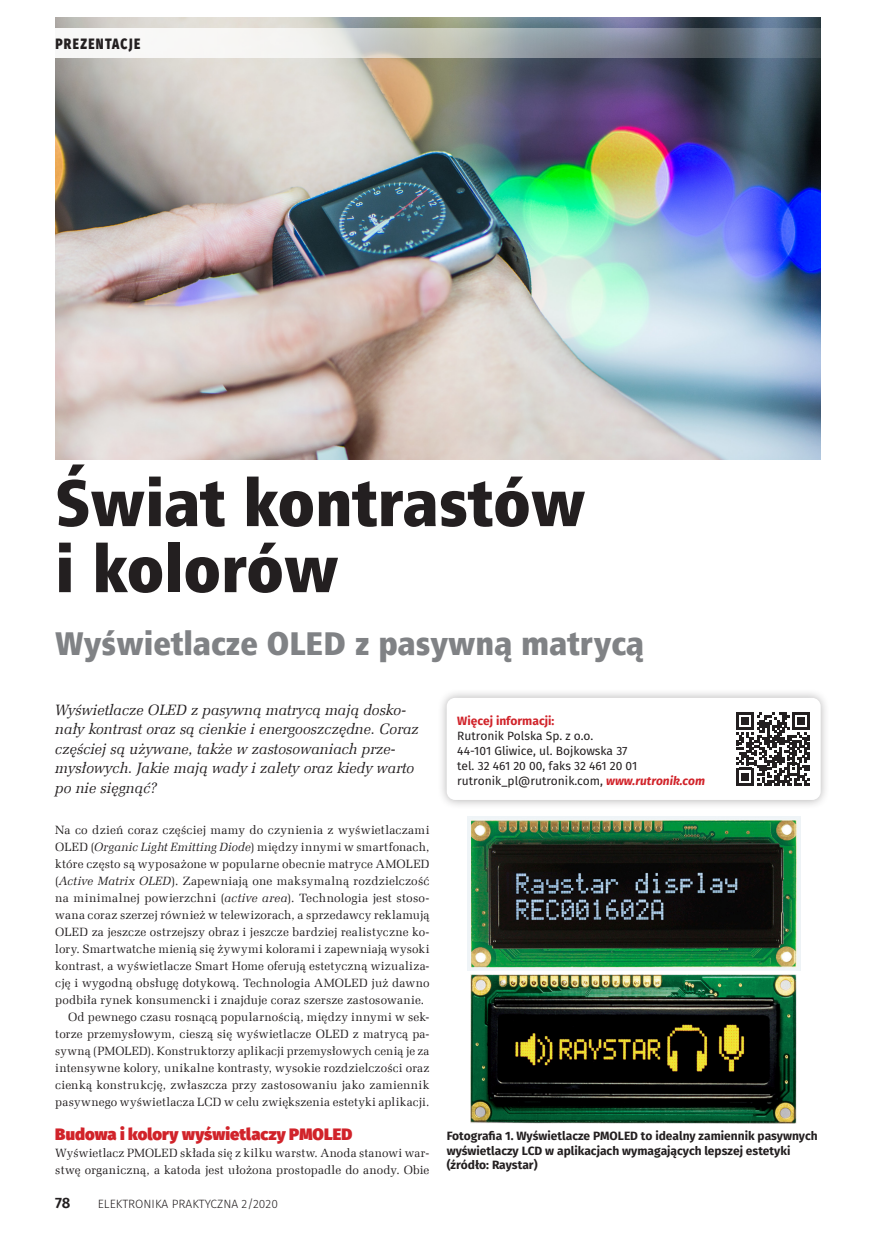
<style>
.page{position:relative;width:893px;height:1234px;background:#fff}
.page>*{position:absolute;margin:0;border:0;box-sizing:border-box;transform-origin:0 0}
._9_tytul{font:66px/66px "Humnst 777 X Blk Cn EU";color:#231f20}
._0_podtytul{font:33px "Humnst 777 X Blk Cn EU";color:#808285}
._3_Srodtytul{font:900 16.5px "Fira Sans";letter-spacing:.005em;color:#d1232a}
._2_lead_do_wszystkie{font:italic 15px/19.5px "Zapf Ellipt EU";color:#231f20}
.t1{font:800 15px "Fira Sans";letter-spacing:.11em;color:#231f20;scale:.8 1}
.t2{font:600 15px "Fira Sans";color:#231f20}
._1_Body{font:12px/17px "Zapf Ellipt EU";letter-spacing:.015em;color:#231f20;text-align:justify}
._4_Podpis{font:700 12px/14.4px "Fira Sans";color:#231f20}
._7_tabela_trec{font:12px "Fira Sans";color:#231f20}
.t3{font:300 12px "Fira Sans";color:#231f20}
._7_tabela_trec-2{font:700 12px "Fira Sans";color:#d1232a}
.s1{font-style:italic}
.s2{font-weight:700;font-style:italic;color:#d1232a}
</style>
<div class="page">
<img style="left:55px;top:17px;width:766px;height:442px">
<svg style="left:55px;top:28px;width:766px;height:30px"></svg>
<img style="left:470px;top:974px;width:327px;height:148px">
<div style="left:437px;top:687px;width:393px;height:122px;background:#231f20;opacity:.35"></div>
<div style="left:447px;top:697px;width:374px;height:102px;background:#fff;border-radius:9px"></div>
<svg style="left:737px;top:712px;width:72px;height:73px"></svg>
<img style="left:467px;top:816px;width:333px;height:154px">
<p class="t1" style="left:55px;top:30px;width:108px">PREZENTACJE</p>
<p class="_9_tytul" style="left:55px;top:470px;width:532px">Świat kontrastów i kolorów</p>
<p class="_0_podtytul" style="left:55px;top:621px;width:590px">Wyświetlacze OLED z pasywną matrycą</p>
<p class="_2_lead_do_wszystkie" style="left:55px;top:700px;width:365px">Wyświetlacze OLED z pasywną matrycą mają dosko&shy;nały kontrast oraz są cienkie i energooszczędne. Coraz częściej są używane, także w zastosowaniach prze&shy;mysłowych. Jakie mają wady i zalety oraz kiedy warto po nie sięgnąć?</p>
<p class="_1_Body" style="left:55px;top:821px;width:376px">Na co dzień coraz częściej mamy do czynienia z wyświetlaczami OLED (<span class="s1">Organic Light Emitting Diode</span>) między innymi w smartfonach, które często są wyposażone w popularne obecnie matryce AMOLED (<span class="s1">Active Matrix OLED</span>). Zapewniają one maksymalną rozdzielczość na minimalnej powierzchni (<span class="s1">active area</span>). Technologia jest stoso&shy;wana coraz szerzej również w telewizorach, a sprzedawcy reklamują OLED za jeszcze ostrzejszy obraz i jeszcze bardziej realistyczne ko&shy;lory. Smartwatche mienią się żywymi kolorami i zapewniają wysoki kontrast, a wyświetlacze Smart Home oferują estetyczną wizualiza&shy;cję i wygodną obsługę dotykową. Technologia AMOLED już dawno podbiła rynek konsumencki i znajduje coraz szersze zastosowanie.</p>
<p class="_1_Body" style="left:55px;top:1008px;width:376px;text-indent:13px">Od pewnego czasu rosnącą popularnością, między innymi w sek&shy;torze przemysłowym, cieszą się wyświetlacze OLED z matrycą pa&shy;sywną (PMOLED). Konstruktorzy aplikacji przemysłowych cenią je za intensywne kolory, unikalne kontrasty, wysokie rozdzielczości oraz cienką konstrukcję, zwłaszcza przy zastosowaniu jako zamiennik pasywnego wyświetlacza LCD w celu zwiększenia estetyki aplikacji.</p>
<p class="_3_Srodtytul" style="left:55px;top:1118px;width:299px">Budowa i kolory wyświetlaczy PMOLED</p>
<p class="_1_Body" style="left:55px;top:1144px;width:376px">Wyświetlacz PMOLED składa się z kilku warstw. Anoda stanowi war&shy;stwę organiczną, a katoda jest ułożona prostopadle do anody. Obie</p>
<p class="t2" style="left:55px;top:1190px;width:17px">78</p>
<p class="t3" style="left:98px;top:1195px;width:182px">ELEKTRONIKA PRAKTYCZNA 2/2020</p>
<p class="_7_tabela_trec-2" style="left:457px;top:710px;width:99px">Więcej informacji:</p>
<p class="_7_tabela_trec" style="left:457px;top:726px;width:137px">Rutronik Polska Sp. z o.o.</p>
<p class="_7_tabela_trec" style="left:457px;top:741px;width:172px">44-101 Gliwice, ul. Bojkowska 37</p>
<p class="_7_tabela_trec" style="left:457px;top:756px;width:182px">tel. 32 461 20 00, faks 32 461 20 01</p>
<p class="_7_tabela_trec" style="left:457px;top:771px;width:249px">rutronik_pl@rutronik.com, <span class="s2">www.rutronik.com</span></p>
<p class="_4_Podpis" style="left:447px;top:1127px;width:372px">Fotografia 1. Wyświetlacze PMOLED to idealny zamiennik pasywnych wyświetlaczy LCD w aplikacjach wymagających lepszej estetyki (źródło: Raystar)</p>
</div>
